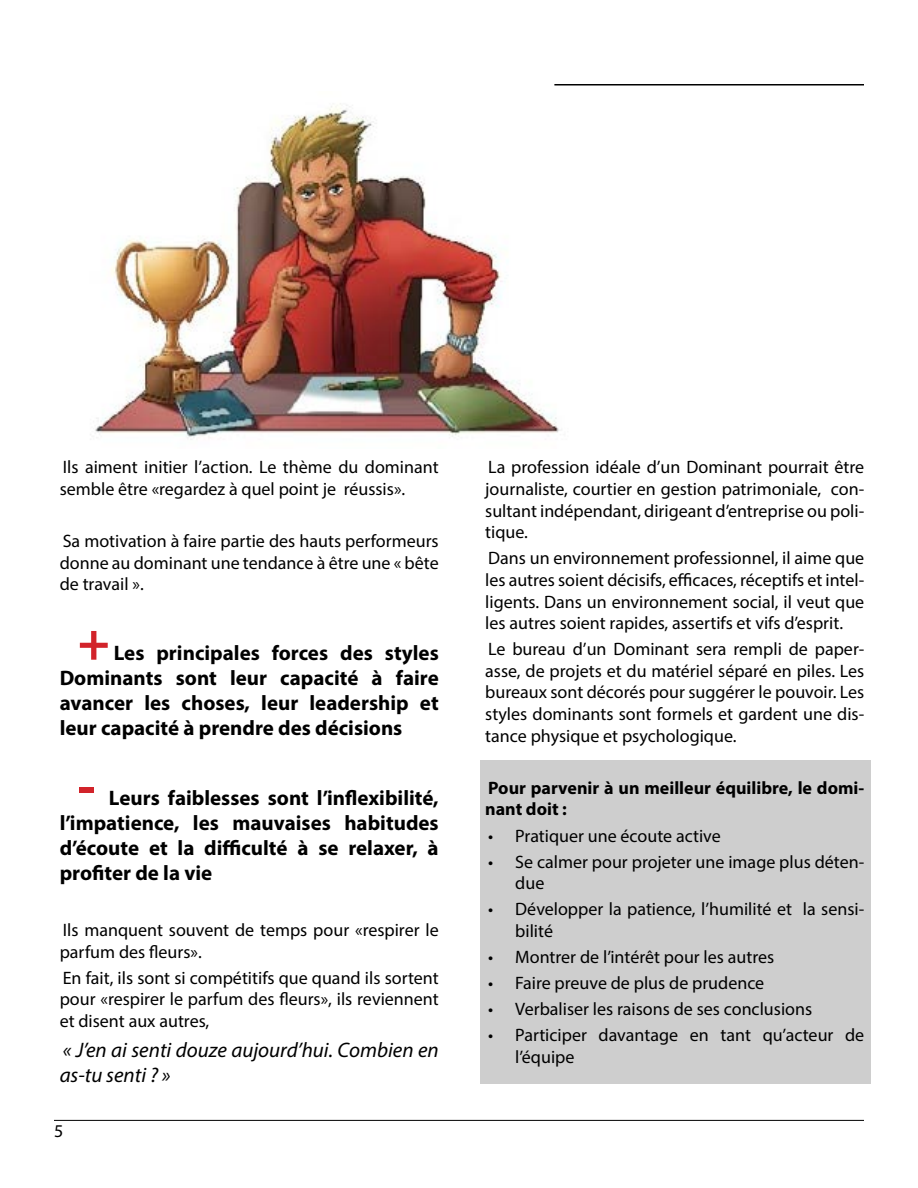
<style>
.page{position:relative;width:918px;height:1188px;background:#fff}
.page>*{position:absolute;margin:0;border:0;box-sizing:border-box;transform-origin:0 0}
.t1{font:700 54px "Myriad Pro";color:#d2232a}
.t2{font:700 21px/25.2px "Myriad Pro";color:#000;text-align:justify}
.t3{font:italic 21px/25.2px "Myriad Pro";color:#000}
.t4{font:18px/21.6px "Myriad Pro";color:#000}
.t5{font:700 18px/21.6px "Myriad Pro";color:#000}
</style>
<div class="page">
<hr style="left:54px;top:1120px;width:810px;height:1px;background:#000">
<div style="left:480px;top:760px;width:391px;height:324px;background:#cecece"></div>
<hr style="left:554px;top:84px;width:310px;height:2px;background:#000">
<img style="left:90px;top:103px;width:470px;height:337px">
<p class="t4" style="left:60px;top:456px;width:381px">Ils aiment initier l’action. Le thème du dominant semble être «regardez à quel point je réussis».</p>
<p class="t4" style="left:60px;top:530px;width:381px;text-align:justify">Sa motivation à faire partie des hauts performeurs donne au dominant une tendance à être une « bête de travail ».</p>
<h1 class="t1" style="left:78px;top:606px;width:34px">+</h1>
<p class="t2" style="left:60px;top:639px;width:381px;text-indent:54px">Les principales forces des styles Dominants sont leur capacité à faire avancer les choses, leur leadership et leur capacité à prendre des décisions</p>
<h1 class="t1" style="left:78px;top:751px;width:19px">-</h1>
<p class="t2" style="left:60px;top:784px;width:381px;text-indent:49px">Leurs faiblesses sont l’inflexibilité, l’impatience, les mauvaises habitudes d’écoute et la difficulté à se relaxer, à profiter de la vie</p>
<p class="t4" style="left:60px;top:919px;width:381px">Ils manquent souvent de temps pour «respirer le parfum des fleurs».</p>
<p class="t4" style="left:60px;top:967px;width:381px;text-align:justify">En fait, ils sont si compétitifs que quand ils sortent pour «respirer le parfum des fleurs», ils reviennent et disent aux autres,</p>
<p class="t3" style="left:60px;top:1037px;width:381px">« J’en ai senti douze aujourd’hui. Combien en as-tu senti ? »</p>
<p class="t4" style="left:54px;top:1120px;width:11px">5</p>
<p class="t4" style="left:485px;top:456px;width:381px;text-align:justify">La profession idéale d’un Dominant pourrait être journaliste, courtier en gestion patrimoniale, con&shy;sultant indépendant, dirigeant d’entreprise ou poli&shy;tique.</p>
<p class="t4" style="left:485px;top:547px;width:381px;text-align:justify">Dans un environnement professionnel, il aime que les autres soient décisifs, efficaces, réceptifs et intel&shy;ligents. Dans un environnement social, il veut que les autres soient rapides, assertifs et vifs d’esprit.</p>
<p class="t4" style="left:485px;top:638px;width:381px;text-align:justify">Le bureau d’un Dominant sera rempli de paper&shy;asse, de projets et du matériel séparé en piles. Les bureaux sont décorés pour suggérer le pouvoir. Les styles dominants sont formels et gardent une dis&shy;tance physique et psychologique.</p>
<p class="t5" style="left:485px;top:776px;width:381px">Pour parvenir à un meilleur équilibre, le domi&shy;nant doit :</p>
<p class="t4" style="left:488px;top:824px;width:234px">• Pratiquer une écoute active</p>
<p class="t4" style="left:515px;top:850px;width:351px;text-indent:-27px">• Se calmer pour projeter une image plus déten&shy;due</p>
<p class="t4" style="left:515px;top:898px;width:351px;text-indent:-27px">• Développer la patience, l’humilité et la sensi&shy;bilité</p>
<p class="t4" style="left:488px;top:946px;width:287px">• Montrer de l’intérêt pour les autres</p>
<p class="t4" style="left:488px;top:972px;width:278px">• Faire preuve de plus de prudence</p>
<p class="t4" style="left:488px;top:998px;width:325px">• Verbaliser les raisons de ses conclusions</p>
<p class="t4" style="left:515px;top:1024px;width:351px;text-indent:-27px">• Participer davantage en tant qu’acteur de l’équipe</p>
</div>
